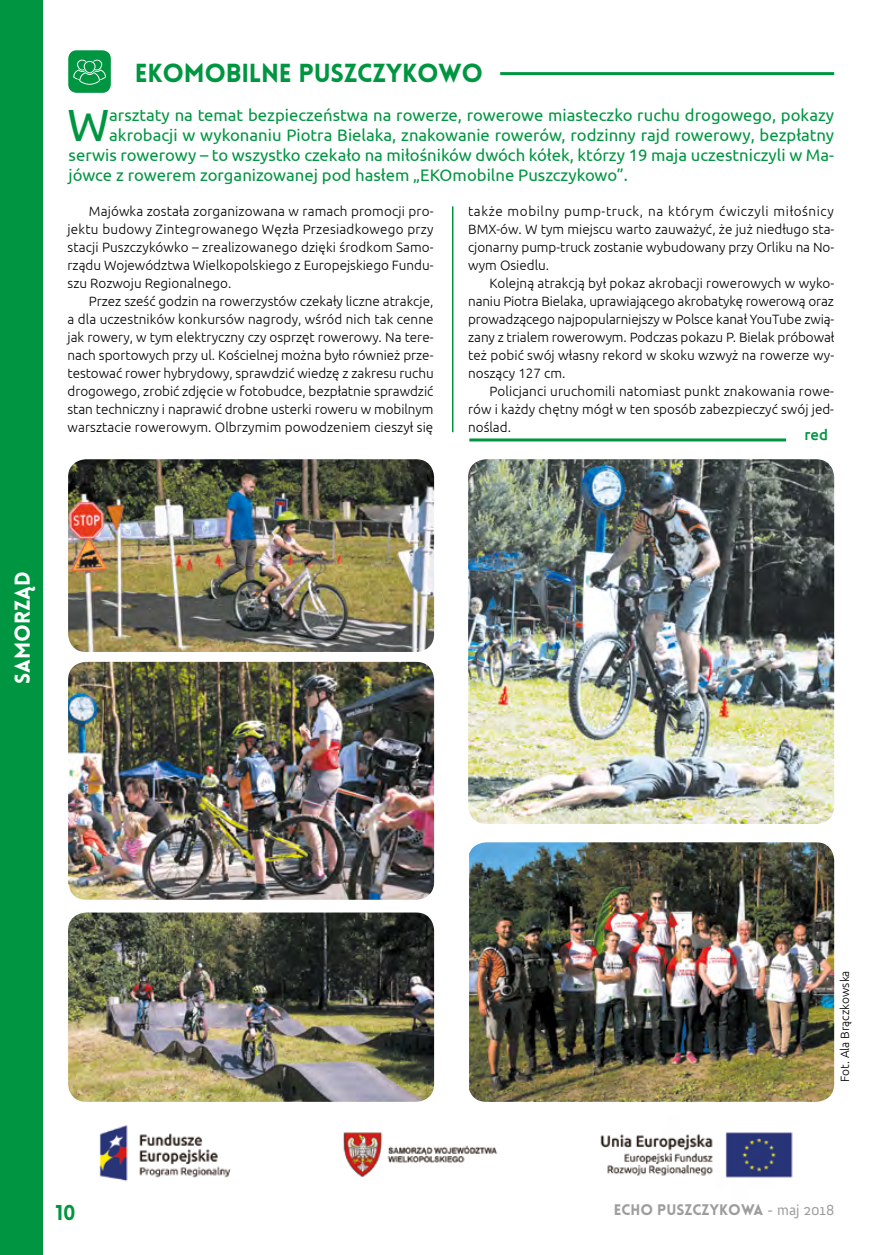
<style>
.page{position:relative;width:881px;height:1255px;background:#fff}
.page>*{position:absolute;margin:0;border:0;box-sizing:border-box;transform-origin:0 0}
.t1{font:45.15px "Ubuntu";color:#009641}
.t2{font:900 25.5px "Lovelo";letter-spacing:-.01em;color:#009641}
.t3{font:900 21px "Lovelo";color:#fff}
.t4{font:900 21px "Lovelo";color:#009641}
.t5{font:16.65px "Ubuntu";color:#009641}
.t6{font:900 15px "Lovelo";color:#9d9d9c}
.t7{font:500 15px "Ubuntu";color:#009641}
.t8{font:300 13.5px/18px "Ubuntu";color:#000;text-align:justify}
.t9{font:300 12px "Ubuntu";color:#000}
.s1{font-family:"Anivers";font-weight:400}
</style>
<div class="page">
<div style="left:0;top:0;width:43px;height:1254px;background:#009641"></div>
<img style="left:68px;top:459px;width:366px;height:193px">
<img style="left:68px;top:661px;width:366px;height:238px">
<img style="left:68px;top:912px;width:366px;height:189px">
<img style="left:469px;top:842px;width:364px;height:259px">
<img style="left:468px;top:459px;width:365px;height:364px">
<img style="left:99px;top:1125px;width:694px;height:56px">
<div style="left:68px;top:50px;width:43px;height:43px;background:#009641;border-radius:9px"></div>
<svg style="left:73px;top:60px;width:33px;height:25px"></svg>
<hr style="left:500px;top:72px;width:333px;height:3px;background:#009641">
<hr style="left:469px;top:438px;width:316px;height:3px;background:#009641">
<hr style="left:452px;top:206px;width:1px;height:226px;background:#009641">
<h2 class="t2" style="left:135px;top:57px;width:350px">EKOMOBILNE PUSZCZYKOWO</h2>
<h1 class="t1" style="left:67px;top:98px;width:43px">W</h1>
<p class="t5" style="left:109px;top:105px;width:726px">arsztaty na temat bezpieczeństwa na rowerze, rowerowe miasteczko ruchu drogowego, pokazy</p>
<p class="t5" style="left:109px;top:125px;width:726px">akrobacji w wykonaniu Piotra Bielaka, znakowanie rowerów, rodzinny rajd rowerowy, bezpłatny</p>
<p class="t5" style="left:69px;top:145px;width:766px">serwis rowerowy – to wszystko czekało na miłośników dwóch kółek, którzy 19 maja uczestniczyli w Ma-</p>
<p class="t5" style="left:69px;top:164px;width:560px">jówce z rowerem zorganizowanej pod hasłem „EKOmobilne Puszczykowo”.</p>
<p class="t8" style="left:67px;top:202px;width:367px;text-indent:21px">Majówka została zorganizowana w ramach promocji pro&shy;jektu budowy Zintegrowanego Węzła Przesiadkowego przy stacji Puszczykówko – zrealizowanego dzięki środkom Samo&shy;rządu Województwa Wielkopolskiego z Europejskiego Fundu&shy;szu Rozwoju Regionalnego.</p>
<p class="t8" style="left:67px;top:292px;width:367px;text-indent:21px">Przez sześć godzin na rowerzystów czekały liczne atrakcje, a dla uczestników konkursów nagrody, wśród nich tak cenne jak rowery, w tym elektryczny czy osprzęt rowerowy. Na tere&shy;nach sportowych przy ul. Kościelnej można było również prze&shy;testować rower hybrydowy, sprawdzić wiedzę z zakresu ruchu drogowego, zrobić zdjęcie w fotobudce, bezpłatnie sprawdzić stan techniczny i naprawić drobne usterki roweru w mobilnym warsztacie rowerowym. Olbrzymim powodzeniem cieszył się</p>
<p class="t8" style="left:468px;top:202px;width:367px">także mobilny pump-truck, na którym ćwiczyli miłośnicy BMX-ów. W tym miejscu warto zauważyć, że już niedługo sta&shy;cjonarny pump-truck zostanie wybudowany przy Orliku na No&shy;wym Osiedlu.</p>
<p class="t8" style="left:468px;top:274px;width:367px;text-indent:21px">Kolejną atrakcją był pokaz akrobacji rowerowych w wyko&shy;naniu Piotra Bielaka, uprawiającego akrobatykę rowerową oraz prowadzącego najpopularniejszy w Polsce kanał YouTube zwią&shy;zany z trialem rowerowym. Podczas pokazu P. Bielak próbował też pobić swój własny rekord w skoku wzwyż na rowerze wy&shy;noszący 127 cm.</p>
<p class="t8" style="left:468px;top:382px;width:367px;text-indent:21px">Policjanci uruchomili natomiast punkt znakowania rowe&shy;rów i każdy chętny mógł w ten sposób zabezpieczyć swój jed&shy;noślad.</p>
<p class="t7" style="left:804px;top:425px;width:25px">red</p>
<h3 class="t3" style="left:9px;top:683px;width:115px;rotate:-90deg">SAMORZĄD</h3>
<p class="t9" style="left:837px;top:1081px;width:113px;rotate:-90deg">Fot. Ala Brączkowska</p>
<h3 class="t4" style="left:55px;top:1199px;width:22px">10</h3>
<p class="t6" style="left:613px;top:1200px;width:222px">ECHO PUSZCZYKOWA <span class="s1">- maj 2018</span></p>
</div>
